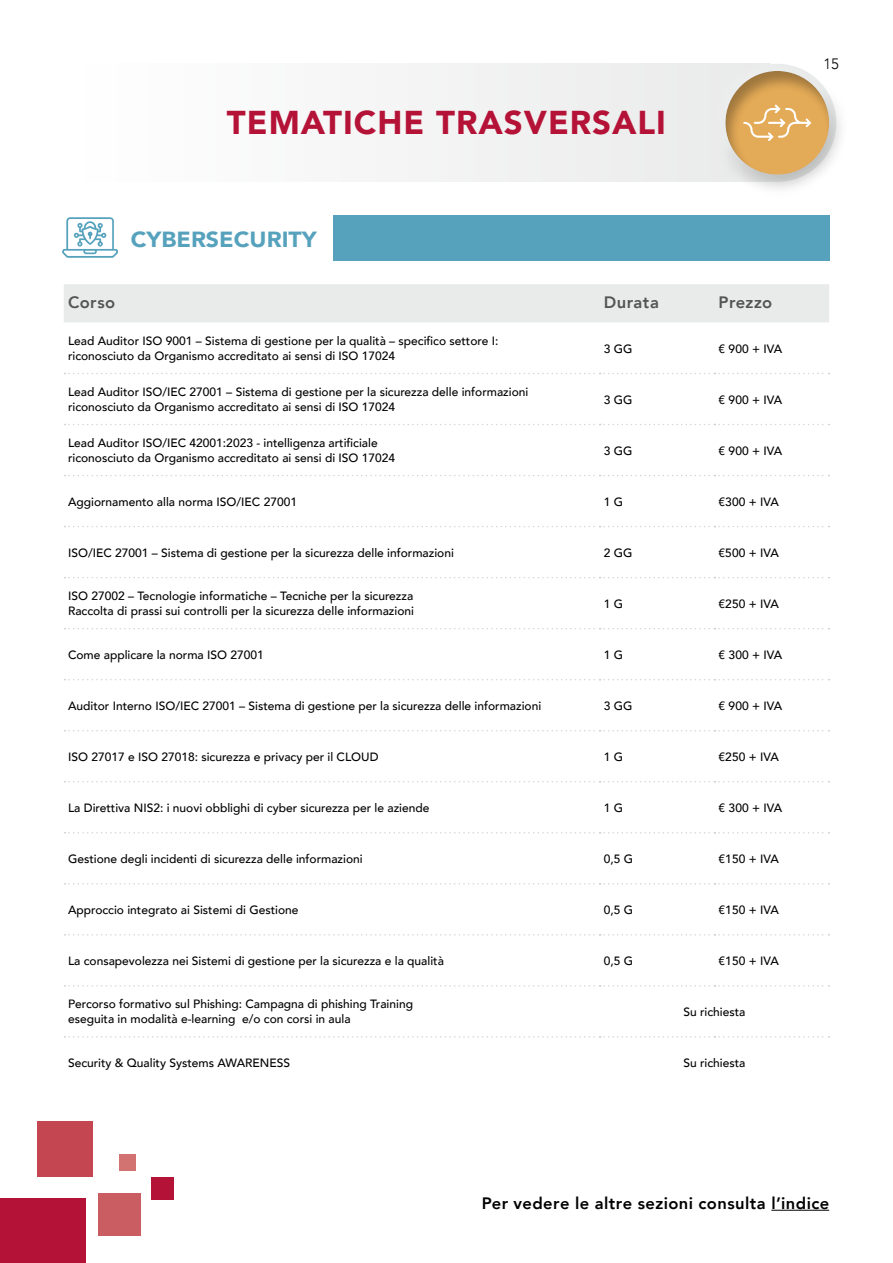
<style>
.page{position:relative;width:893px;height:1263px;background:#fff}
.page>*{position:absolute;margin:0;border:0;box-sizing:border-box;transform-origin:0 0}
.t1{font:900 33px "Avenir";letter-spacing:.03em;color:#b51237}
.t2{font:900 21.9px "Avenir";color:#56a2bd;scale:1.06 1}
.t3{font:800 16.5px "Avenir";letter-spacing:.03em;color:#000}
.t4{font:800 16.5px "Avenir";letter-spacing:.03em;color:#535454}
.t5{font:300 15px "Avenir";color:#000}
.t6{font:500 12px/15px "Avenir";color:#000}
</style>
<div class="page">
<div style="left:408px;top:64px;width:276px;height:118px;background:#f0f0f0"></div>
<div style="left:684px;top:30px;width:189px;height:174px;background:#000;opacity:.3"></div>
<div style="left:37px;top:1121px;width:56px;height:56px;background:#c34650"></div>
<div style="left:119px;top:1154px;width:17px;height:16px;background:#d27372"></div>
<div style="left:98px;top:1193px;width:43px;height:42px;background:#ca5d61"></div>
<div style="left:152px;top:1177px;width:22px;height:22px;background:#b51237"></div>
<svg style="left:743px;top:104px;width:68px;height:37px;background:#e7b670"></svg>
<hr style="left:771px;top:1210px;width:58px;height:1px;background:#000">
<div style="left:64px;top:284px;width:765px;height:38px;background:#e9eaea"></div>
<svg style="left:65px;top:373px;width:764px;height:1px"></svg>
<svg style="left:65px;top:424px;width:764px;height:1px"></svg>
<svg style="left:65px;top:475px;width:764px;height:1px"></svg>
<svg style="left:65px;top:526px;width:764px;height:1px"></svg>
<svg style="left:65px;top:577px;width:764px;height:1px"></svg>
<svg style="left:65px;top:628px;width:764px;height:1px"></svg>
<svg style="left:65px;top:679px;width:764px;height:1px"></svg>
<svg style="left:65px;top:730px;width:764px;height:1px"></svg>
<svg style="left:65px;top:781px;width:764px;height:1px"></svg>
<svg style="left:65px;top:832px;width:764px;height:1px"></svg>
<svg style="left:65px;top:883px;width:764px;height:1px"></svg>
<svg style="left:65px;top:934px;width:764px;height:1px"></svg>
<svg style="left:65px;top:985px;width:764px;height:1px"></svg>
<svg style="left:65px;top:1036px;width:764px;height:2px"></svg>
<div style="left:333px;top:215px;width:496px;height:45px;background:#56a2bd"></div>
<svg style="left:62px;top:217px;width:56px;height:41px"></svg>
<div style="left:0;top:1198px;width:85px;height:65px;background:#b51237"></div>
<h1 class="t1" style="left:227px;top:94px;width:441px">TEMATICHE TRASVERSALI</h1>
<h2 class="t2" style="left:131px;top:220px;width:177px">CYBERSECURITY</h2>
<h3 class="t4" style="left:68px;top:290px;width:49px">Corso</h3>
<h3 class="t4" style="left:604px;top:290px;width:57px">Durata</h3>
<h3 class="t4" style="left:719px;top:290px;width:55px">Prezzo</h3>
<p class="t6" style="left:68px;top:333px;width:432px">Lead Auditor ISO 9001 – Sistema di gestione per la qualità – specifico settore I: riconosciuto da Organismo accreditato ai sensi di ISO 17024</p>
<p class="t6" style="left:604px;top:340px;width:30px">3 GG</p>
<p class="t6" style="left:719px;top:340px;width:65px">€ 900 + IVA</p>
<p class="t6" style="left:68px;top:384px;width:462px">Lead Auditor ISO/IEC 27001 – Sistema di gestione per la sicurezza delle informazioni riconosciuto da Organismo accreditato ai sensi di ISO 17024</p>
<p class="t6" style="left:604px;top:391px;width:30px">3 GG</p>
<p class="t6" style="left:719px;top:391px;width:65px">€ 900 + IVA</p>
<p class="t6" style="left:68px;top:435px;width:329px">Lead Auditor ISO/IEC 42001:2023 - intelligenza artificiale riconosciuto da Organismo accreditato ai sensi di ISO 17024</p>
<p class="t6" style="left:604px;top:442px;width:30px">3 GG</p>
<p class="t6" style="left:719px;top:442px;width:65px">€ 900 + IVA</p>
<p class="t6" style="left:68px;top:493px;width:230px">Aggiornamento alla norma ISO/IEC 27001</p>
<p class="t6" style="left:604px;top:493px;width:21px">1 G</p>
<p class="t6" style="left:719px;top:493px;width:62px">€300 + IVA</p>
<p class="t6" style="left:68px;top:544px;width:387px">ISO/IEC 27001 – Sistema di gestione per la sicurezza delle informazioni</p>
<p class="t6" style="left:604px;top:544px;width:30px">2 GG</p>
<p class="t6" style="left:719px;top:544px;width:62px">€500 + IVA</p>
<p class="t6" style="left:68px;top:588px;width:348px">ISO 27002 – Tecnologie informatiche – Tecniche per la sicurezza<br>Raccolta di prassi sui controlli per la sicurezza delle informazioni</p>
<p class="t6" style="left:604px;top:595px;width:21px">1 G</p>
<p class="t6" style="left:719px;top:595px;width:62px">€250 + IVA</p>
<p class="t6" style="left:68px;top:646px;width:197px">Come applicare la norma ISO 27001</p>
<p class="t6" style="left:604px;top:646px;width:21px">1 G</p>
<p class="t6" style="left:719px;top:646px;width:65px">€ 300 + IVA</p>
<p class="t6" style="left:68px;top:697px;width:475px">Auditor Interno ISO/IEC 27001 – Sistema di gestione per la sicurezza delle informazioni</p>
<p class="t6" style="left:604px;top:697px;width:30px">3 GG</p>
<p class="t6" style="left:719px;top:697px;width:65px">€ 900 + IVA</p>
<p class="t6" style="left:68px;top:748px;width:312px">ISO 27017 e ISO 27018: sicurezza e privacy per il CLOUD</p>
<p class="t6" style="left:604px;top:748px;width:21px">1 G</p>
<p class="t6" style="left:719px;top:748px;width:62px">€250 + IVA</p>
<p class="t6" style="left:68px;top:799px;width:363px">La Direttiva NIS2: i nuovi obblighi di cyber sicurezza per le aziende</p>
<p class="t6" style="left:604px;top:799px;width:21px">1 G</p>
<p class="t6" style="left:719px;top:799px;width:65px">€ 300 + IVA</p>
<p class="t6" style="left:68px;top:850px;width:296px">Gestione degli incidenti di sicurezza delle informazioni</p>
<p class="t6" style="left:604px;top:850px;width:31px">0,5 G</p>
<p class="t6" style="left:719px;top:850px;width:62px">€150 + IVA</p>
<p class="t6" style="left:68px;top:901px;width:232px">Approccio integrato ai Sistemi di Gestione</p>
<p class="t6" style="left:604px;top:901px;width:31px">0,5 G</p>
<p class="t6" style="left:719px;top:901px;width:62px">€150 + IVA</p>
<p class="t6" style="left:68px;top:952px;width:377px">La consapevolezza nei Sistemi di gestione per la sicurezza e la qualità</p>
<p class="t6" style="left:604px;top:952px;width:31px">0,5 G</p>
<p class="t6" style="left:719px;top:952px;width:62px">€150 + IVA</p>
<p class="t6" style="left:68px;top:996px;width:346px">Percorso formativo sul Phishing: Campagna di phishing Training eseguita in modalità e-learning e/o con corsi in aula</p>
<p class="t6" style="left:683px;top:1004px;width:64px">Su richiesta</p>
<p class="t6" style="left:68px;top:1055px;width:224px">Security &amp; Quality Systems AWARENESS</p>
<p class="t6" style="left:683px;top:1055px;width:64px">Su richiesta</p>
<p class="t5" style="left:823px;top:55px;width:17px">15</p>
<h3 class="t3" style="left:482px;top:1190px;width:349px">Per vedere le altre sezioni consulta l’indice</h3>
</div>
